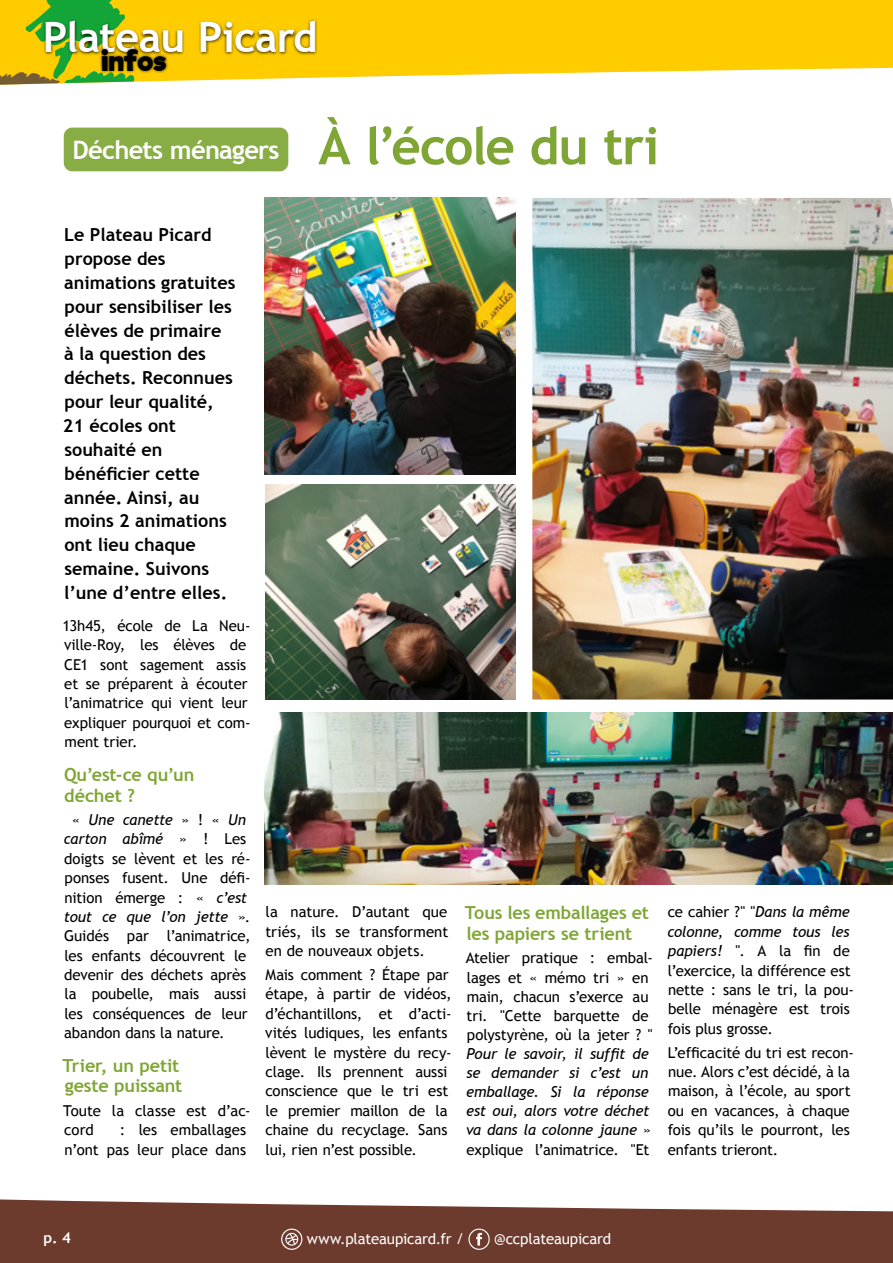
<style>
.page{position:relative;width:893px;height:1263px;background:#fff}
.page>*{position:absolute;margin:0;border:0;box-sizing:border-box;transform-origin:0 0}
.t1{font:700 42px "Trebuchet MS";letter-spacing:-.015em;color:#fff}
.t2{font:700 27px "Riffic Free";color:#000}
.t3{font:700 25.5px "Trebuchet MS";letter-spacing:-.025em;color:#fff}
.t4{font:700 18px/23.9px "Trebuchet MS";color:#000}
.t5{font:700 18px/20.9px "Trebuchet MS";letter-spacing:-.01em;color:#7fa635}
.t6{font:15px/19.4px "Trebuchet MS";letter-spacing:-.005em;color:#000}
.t7{font:italic 15px/19px "Trebuchet MS";letter-spacing:-.01em;color:#000}
.t8{font:15px "Trebuchet MS";letter-spacing:-.005em;color:#fff}
.t9{font:700 15px "Trebuchet MS";color:#fff}
.s1{font-size:51.45px;color:#7fa635}
.s2{font-style:italic}
.s3{font-style:normal}
</style>
<div class="page">
<img style="left:265px;top:198px;width:251px;height:276px">
<img style="left:532px;top:198px;width:361px;height:501px">
<img style="left:266px;top:485px;width:250px;height:214px">
<img style="left:265px;top:712px;width:628px;height:173px">
<svg style="left:138px;top:0;width:755px;height:82px;background:#fed11b"></svg>
<svg style="left:0;top:0;width:138px;height:85px;background:#b0ba1b"></svg>
<div style="left:43px;top:19px;width:275px;height:36px;background:#000;opacity:.75"></div>
<div style="left:99px;top:47px;width:70px;height:26px;background:#000;opacity:.65"></div>
<svg style="left:0;top:1199px;width:893px;height:64px;background:#7d5144"></svg>
<svg style="left:281px;top:1228px;width:21px;height:22px"></svg>
<svg style="left:468px;top:1228px;width:22px;height:22px"></svg>
<div style="left:64px;top:128px;width:224px;height:43px;background:#89ad45;border-radius:8px"></div>
<h1 class="t1" style="left:43px;top:11px;width:276px">Plateau Picard</h1>
<h2 class="t2" style="left:101px;top:45px;width:66px">infos</h2>
<h3 class="t3" style="left:72px;top:134px;width:588px">Déchets ménagers <span class="s1">À l’école du tri</span></h3>
<p class="t4" style="left:63px;top:223px;width:174px">Le Plateau Picard propose des animations gratuites pour sensibiliser les élèves de primaire<br>à la question des déchets. Reconnues pour leur qualité,<br>21 écoles ont souhaité en bénéficier cette année. Ainsi, au moins 2 animations ont lieu chaque semaine. Suivons l’une d’entre elles.</p>
<p class="t6" style="left:63px;top:616px;width:189px">13h45, école de La Neu&shy;ville-Roy, les élèves de<br>CE1 sont sagement assis et se préparent à écouter l’animatrice qui vient leur expliquer pourquoi et com&shy;ment trier.</p>
<p class="t5" style="left:64px;top:764px;width:132px">Qu’est-ce qu’un déchet ?</p>
<p class="t6" style="left:64px;top:810px;width:188px;text-indent:8px">« <span class="s2">Une canette</span> » ! « <span class="s2">Un carton abîmé</span> » ! Les doigts se lèvent et les ré&shy;ponses fusent. Une défi&shy;nition émerge : « <span class="s2">c’est tout ce que l’on jette</span> ».<br>Guidés par l’animatrice, les enfants découvrent le devenir des déchets après la poubelle, mais aussi les conséquences de leur abandon dans la nature.</p>
<p class="t5" style="left:63px;top:1055px;width:121px">Trier, un petit geste puissant</p>
<p class="t6" style="left:63px;top:1101px;width:189px">Toute la classe est d’ac&shy;cord</p>
<p class="t6" style="left:65px;top:1120px;width:183px;text-align:right">: les emballages<br>n’ont pas leur place dans</p>
<p class="t6" style="left:265px;top:902px;width:184px;text-align:justify">la nature. D’autant que triés, ils se transforment en de nouveaux objets.</p>
<p class="t6" style="left:265px;top:965px;width:188px">Mais comment ? Étape par étape, à partir de vidéos, d’échantillons, et d’acti&shy;vités ludiques, les enfants lèvent le mystère du recy&shy;clage. Ils prennent aussi conscience que le tri est le premier maillon de la chaine du recyclage. Sans lui, rien n’est possible.</p>
<p class="t5" style="left:465px;top:903px;width:186px">Tous les emballages et les papiers se trient</p>
<p class="t6" style="left:466px;top:949px;width:189px">Atelier pratique : embal&shy;lages et « mémo tri » en main, chacun s’exerce au tri. "Cette barquette de polystyrène, où la jeter ? "</p>
<p class="t7" style="left:466px;top:1044px;width:186px">Pour le savoir, il suffit de se demander si c’est un emballage. Si la réponse est oui, alors votre déchet va dans la colonne jaune <span class="s3">» explique l’animatrice. "Et</span></p>
<p class="t6" style="left:667px;top:902px;width:188px">ce cahier ?" "<span class="s2">Dans la même colonne, comme tous les papiers!</span> ". A la fin de l’exercice, la différence est nette : sans le tri, la pou&shy;belle ménagère est trois fois plus grosse.</p>
<p class="t6" style="left:668px;top:1043px;width:188px">L’efficacité du tri est recon&shy;nue. Alors c’est décidé, à la maison, à l’école, au sport ou en vacances, à chaque fois qu’ils le pourront, les enfants trieront.</p>
<p class="t8" style="left:373px;top:1228px;width:149px">www.plateaupicard.fr</p>
<p class="t9" style="left:43px;top:1228px;width:29px">p. 4</p>
<p class="t8" style="left:307px;top:1230px;width:158px">www.plateaupicard.fr /</p>
<p class="t8" style="left:494px;top:1230px;width:118px">@ccplateaupicard</p>
</div>
